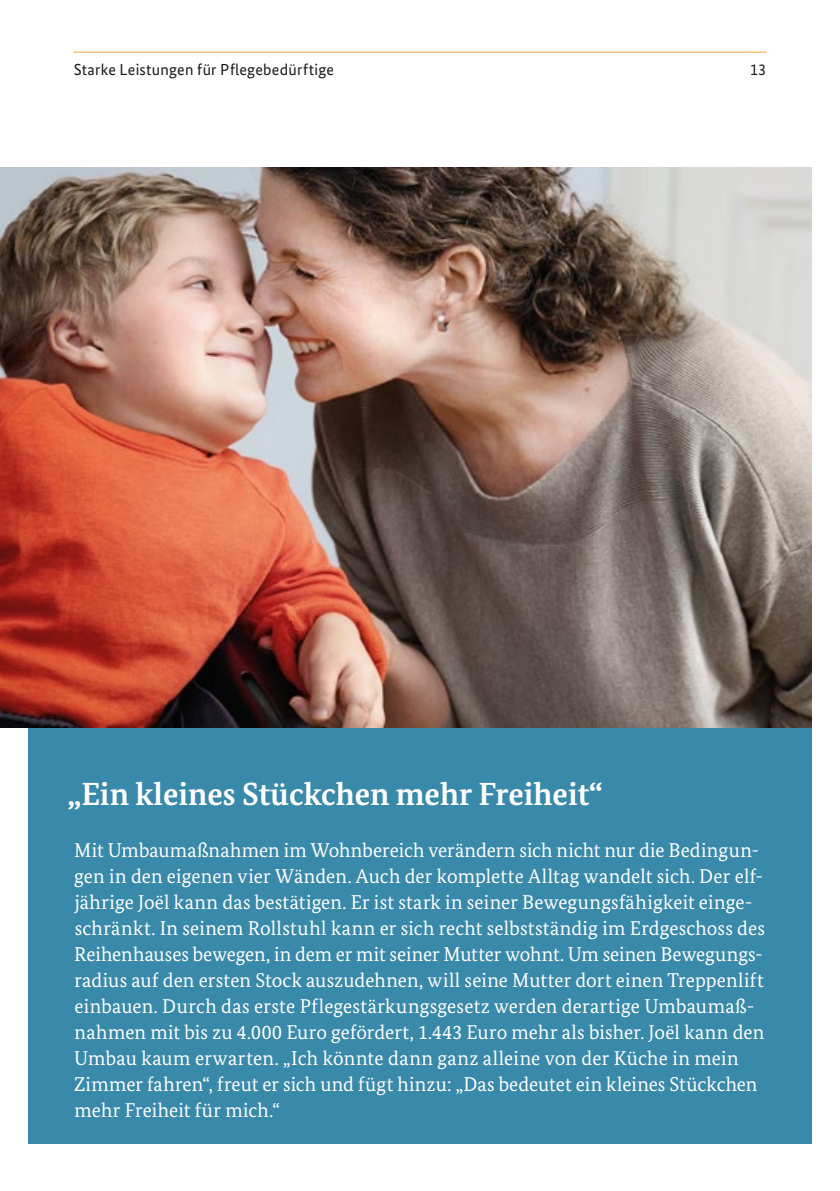
<style>
.page{position:relative;width:840px;height:1191px;background:#fff}
.page>*{position:absolute;margin:0;border:0;box-sizing:border-box;transform-origin:0 0}
.t1{font:700 32px "Bundes Serif";color:#fff}
.t2{font:20px/26px "Bundes Serif";letter-spacing:.005em;color:#fff}
.t3{font:16px "Bundes Sans";letter-spacing:.015em;color:#1a1a18}
</style>
<div class="page">
<hr style="left:74px;top:52px;width:691px;height:1px;background:#f7a940">
<div style="left:28px;top:675px;width:783px;height:468px;background:#3989ab"></div>
<img style="left:0;top:167px;width:811px;height:560px">
<p class="t3" style="left:74px;top:60px;width:262px">Starke Leistungen für Pflegebedürftige</p>
<p class="t3" style="left:749px;top:60px;width:17px">13</p>
<h1 class="t1" style="left:68px;top:774px;width:536px">„Ein kleines Stückchen mehr Freiheit“</h1>
<p class="t2" style="left:74px;top:837px;width:692px">Mit Umbaumaßnahmen im Wohnbereich verändern sich nicht nur die Bedingun&shy;gen in den eigenen vier Wänden. Auch der komplette Alltag wandelt sich. Der elf&shy;jährige Joël kann das bestätigen. Er ist stark in seiner Bewegungsfähigkeit einge&shy;schränkt. In seinem Rollstuhl kann er sich recht selbstständig im Erdgeschoss des Reihenhauses bewegen, in dem er mit seiner Mutter wohnt. Um seinen Bewegungs&shy;radius auf den ersten Stock auszudehnen, will seine Mutter dort einen Treppenlift einbauen. Durch das erste Pflegestärkungsgesetz werden derartige Umbaumaß&shy;nahmen mit bis zu 4.000 Euro gefördert, 1.443 Euro mehr als bisher. Joël kann den Umbau kaum erwarten. „Ich könnte dann ganz alleine von der Küche in mein Zimmer fahren“, freut er sich und fügt hinzu: „Das bedeutet ein kleines Stückchen mehr Freiheit für mich.“</p>
</div>
